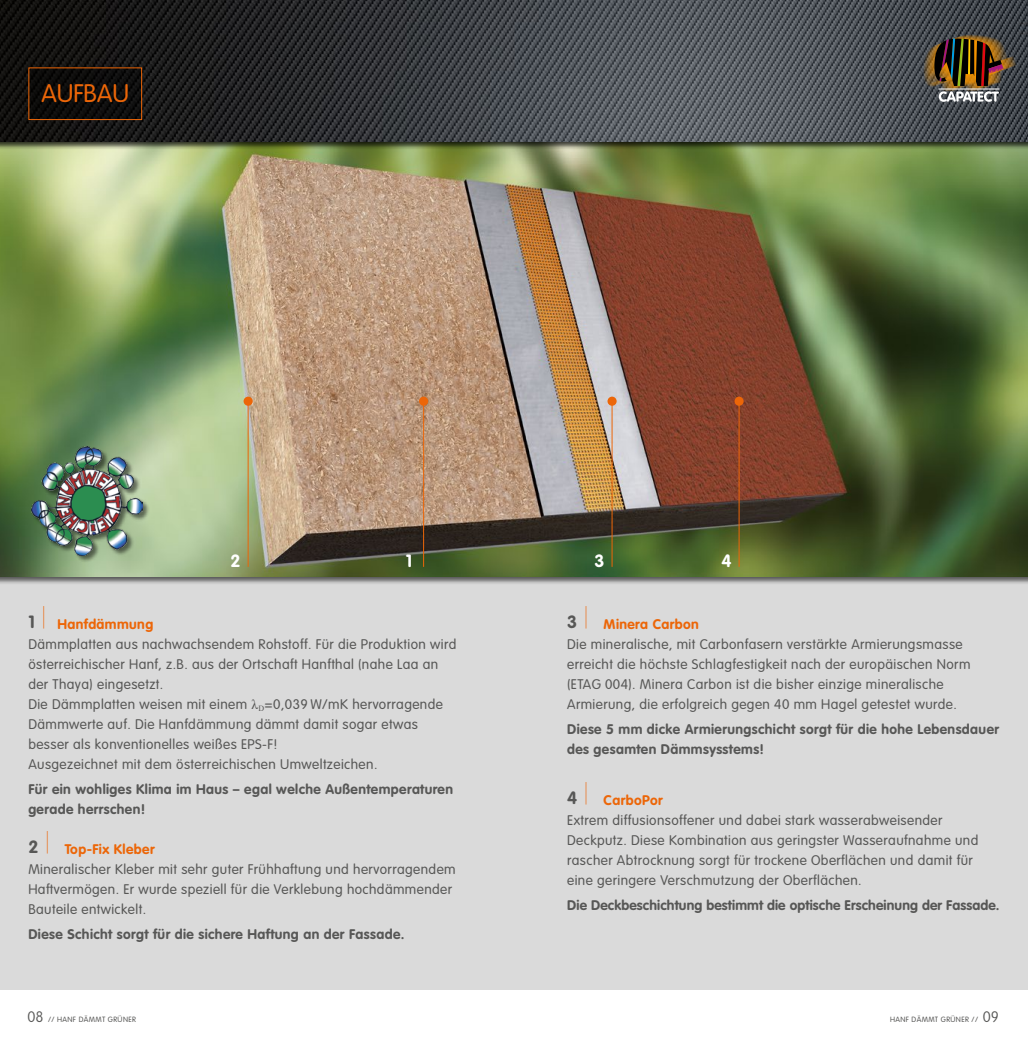
<style>
.page{position:relative;width:1028px;height:1053px;background:#fff}
.page>*{position:absolute;margin:0;border:0;box-sizing:border-box;transform-origin:0 0}
.t1{font:300 25px "VAG Rounded";color:#ec6608}
.t2{font:700 17.5px "VAG Rounded";color:#fff}
.t3{font:300 13.75px/20px "VAG Rounded";letter-spacing:.03em;color:#575756}
.t4{font:700 13.75px/20px "VAG Rounded";letter-spacing:.03em;color:#575756}
.t5{font:700 13.75px "VAG Rounded";letter-spacing:.01em;color:#575756}
.t6{font:300 7.5px "VAG Rounded";letter-spacing:.05em;color:#575756}
.s1{font-weight:700;font-size:17.5px}
.s2{font-family:"Helvetica Neue";font-weight:200;font-size:30px;color:#ec6608}
.s3{font-weight:700;color:#ec6608}
.s4{font-family:"Times New Roman";font-weight:400}
.s5{font-weight:100;font-size:15px}
</style>
<div class="page">
<div style="left:0;top:576px;width:1028px;height:413px;background:#dadada"></div>
<img style="left:0;top:150px;width:1028px;height:426px">
<div style="left:0;top:0;width:1028px;height:150px;background:#000;opacity:.75"></div>
<img style="left:912px;top:9px;width:111px;height:84px">
<img style="left:934px;top:39px;width:69px;height:63px">
<div style="left:29px;top:67px;width:113px;height:53px;background:#0d0d0c"></div>
<div style="left:28px;top:67px;width:114px;height:53px;border:1px solid #ec6608"></div>
<hr style="left:248px;top:401px;width:1px;height:166px;background:#ec6608">
<svg style="left:243px;top:396px;width:10px;height:10px"></svg>
<hr style="left:423px;top:401px;width:1px;height:166px;background:#ec6608">
<div style="left:419px;top:396px;width:9px;height:10px;background:#ec6608;border-radius:50%"></div>
<hr style="left:611px;top:401px;width:1px;height:166px;background:#ec6608">
<div style="left:607px;top:396px;width:9px;height:10px;background:#ec6608;border-radius:50%"></div>
<hr style="left:738px;top:401px;width:1px;height:166px;background:#ec6608">
<div style="left:734px;top:396px;width:9px;height:10px;background:#ec6608;border-radius:50%"></div>
<div style="left:31px;top:446px;width:119px;height:116px;background:#000;opacity:.5"></div>
<img style="left:32px;top:446px;width:110px;height:109px">
<h1 class="t1" style="left:41px;top:79px;width:89px">AUFBAU</h1>
<p class="t2" style="left:230px;top:550px;width:12px">2</p>
<p class="t2" style="left:406px;top:550px;width:8px">1</p>
<p class="t2" style="left:594px;top:550px;width:12px">3</p>
<p class="t2" style="left:721px;top:550px;width:12px">4</p>
<p class="t3" style="left:28px;top:614px;width:429px"><span class="s1">1</span> <span class="s2">|</span> <span class="s3">Hanfdämmung<br></span>Dämmplatten aus nachwachsendem Rohstoff. Für die Produktion wird österreichischer Hanf, z.B. aus der Ortschaft Hanfthal (nahe Laa an der Thaya) eingesetzt.<br>Die Dämmplatten weisen mit einem <span class="s4">λ</span><sub>D</sub>=0,039 W/mK hervorragende Dämmwerte auf. Die Hanfdämmung dämmt damit sogar etwas besser als konventionelles weißes EPS-F!<br>Ausgezeichnet mit dem österreichischen Umweltzeichen.</p>
<p class="t4" style="left:28px;top:779px;width:426px">Für ein wohliges Klima im Haus – egal welche Außentemperaturen gerade herrschen!</p>
<p class="t3" style="left:28px;top:839px;width:429px"><span class="s1">2</span> <span class="s2">|</span> <span class="s3">Top-Fix Kleber<br></span>Mineralischer Kleber mit sehr guter Frühhaftung und hervorragendem Haftvermögen. Er wurde speziell für die Verklebung hochdämmender Bauteile entwickelt.</p>
<p class="t4" style="left:28px;top:924px;width:378px">Diese Schicht sorgt für die sichere Haftung an der Fassade.</p>
<p class="t3" style="left:567px;top:614px;width:405px"><span class="s1">3</span> <span class="s2">|</span> <span class="s3">Minera Carbon<br></span>Die mineralische, mit Carbonfasern verstärkte Armierungsmasse erreicht die höchste Schlagfestigkeit nach der europäischen Norm (ETAG 004). Minera Carbon ist die bisher einzige mineralische Armierung, die erfolgreich gegen 40 mm Hagel getestet wurde.</p>
<p class="t4" style="left:567px;top:719px;width:433px">Diese 5 mm dicke Armierungschicht sorgt für die hohe Lebensdauer des gesamten Dämmsysstems!</p>
<p class="t3" style="left:567px;top:790px;width:413px"><span class="s1">4</span> <span class="s2">|</span> <span class="s3">CarboPor<br></span>Extrem diffusionsoffener und dabei stark wasserabweisender Deckputz. Diese Kombination aus geringster Wasseraufnahme und rascher Abtrocknung sorgt für trockene Oberflächen und damit für eine geringere Verschmutzung der Oberflächen.</p>
<p class="t5" style="left:567px;top:897px;width:434px">Die Deckbeschichtung bestimmt die optische Erscheinung der Fassade.</p>
<p class="t6" style="left:27px;top:1014px;width:110px"><span class="s5">08</span> // HANF DÄMMT GRÜNER</p>
<p class="t6" style="left:890px;top:1014px;width:110px">HANF DÄMMT GRÜNER // <span class="s5">09</span></p>
</div>
